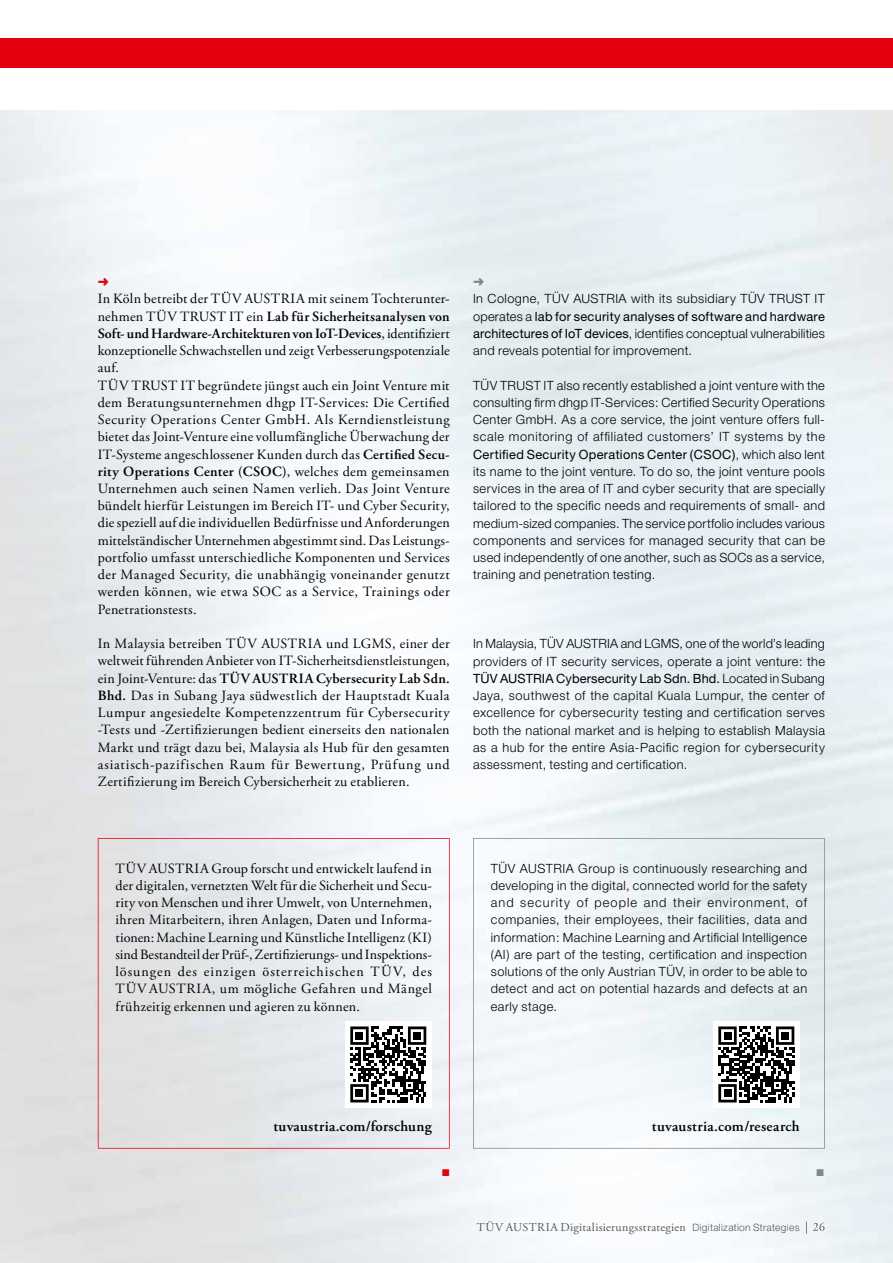
<style>
.page{position:relative;width:893px;height:1263px;background:#fff}
.page>*{position:absolute;margin:0;border:0;box-sizing:border-box;transform-origin:0 0}
.t1{font:600 15px "Adobe Garamond Pro";letter-spacing:.025em;color:#000}
.t2{font:14.1px/17.2px "Adobe Garamond Pro";letter-spacing:.02em;color:#000;text-align:justify}
.t3{font:300 12.75px/17.2px "Helvetica Neue";letter-spacing:.03em;color:#000;text-align:justify}
.t4{font:12px "Adobe Garamond Pro";letter-spacing:.03em;color:#565656}
.t5{font:9.75px "Zapf Dingbats";color:#e3000f}
.t6{font:9.75px "Zapf Dingbats";color:#878786}
.s1{font-weight:600}
.s2{font-weight:400}
.s3{font-family:"Helvetica Neue";font-weight:300;font-size:10.2px}
</style>
<div class="page">
<div style="left:0;top:38px;width:893px;height:30px;background:#e3000f"></div>
<img style="left:0;top:111px;width:893px;height:1152px">
<img style="left:806px;top:1222px;width:19px;height:12px">
<svg style="left:98px;top:838px;width:352px;height:310px;fill:#e5e8ed"></svg>
<svg style="left:473px;top:838px;width:352px;height:310px;fill:#f0f5f9"></svg>
<div style="left:345px;top:1021px;width:87px;height:87px;background:#fff"></div>
<svg style="left:350px;top:1026px;width:76px;height:76px"></svg>
<div style="left:356px;top:1032px;width:7px;height:7px;background:#000"></div>
<div style="left:413px;top:1032px;width:8px;height:7px;background:#000"></div>
<div style="left:356px;top:1089px;width:7px;height:8px;background:#000"></div>
<div style="left:713px;top:1021px;width:87px;height:87px;background:#fff"></div>
<svg style="left:718px;top:1026px;width:76px;height:76px"></svg>
<div style="left:724px;top:1032px;width:7px;height:7px;background:#000"></div>
<div style="left:781px;top:1032px;width:8px;height:7px;background:#000"></div>
<div style="left:724px;top:1089px;width:7px;height:8px;background:#000"></div>
<svg style="left:98px;top:278px;width:10px;height:8px"></svg>
<svg style="left:473px;top:278px;width:11px;height:8px"></svg>
<p class="t2" style="left:98px;top:291px;width:353px;text-align:left">In Köln betreibt der TÜV AUSTRIA mit seinem Tochterunter&shy;nehmen TÜV TRUST IT ein <span class="s1">Lab für Sicherheitsanalysen von Soft- und Hardware- Architekturen von IoT-Devices</span>, identifiziert konzeptionelle Schwachstellen und zeigt Verbesserungspotenziale auf.<br>TÜV TRUST IT begründete jüngst auch ein Joint Venture mit dem Beratungsunternehmen dhgp IT-Services: Die Certified Security Operations Center GmbH. Als Kerndienstleistung bietet das Joint-Venture eine vollumfängliche Überwachung der IT-Systeme angeschlossener Kunden durch das <span class="s1">Certified Secu&shy;rity Operations Center (CSOC)</span>, welches dem gemeinsamen Unternehmen auch seinen Namen verlieh. Das Joint Venture bündelt hierfür Leistungen im Bereich IT- und Cyber Security, die speziell auf die individuellen Bedürfnisse und Anforderungen mittelständischer Unternehmen abgestimmt sind. Das Leistungs&shy;portfolio umfasst unterschiedliche Komponenten und Services der Managed Security, die unabhängig voneinander genutzt werden können, wie etwa SOC as a Service, Trainings oder Penetrationstests.</p>
<p class="t2" style="left:98px;top:636px;width:353px">In Malaysia betreiben TÜV AUSTRIA und LGMS, einer der weltweit führenden Anbieter von IT- Sicherheitsdienstleistungen, ein Joint-Venture: das <span class="s1">TÜV AUSTRIA Cybersecurity Lab Sdn.<br>Bhd.</span> Das in Subang Jaya südwestlich der Hauptstadt Kuala Lumpur angesiedelte Kompetenzzentrum für Cybersecurity -Tests und -Zertifizierungen bedient einerseits den nationalen Markt und trägt dazu bei, Malaysia als Hub für den gesamten asiatisch- pazifischen Raum für Bewertung, Prüfung und Zertifizierung im Bereich Cybersicherheit zu etablieren.</p>
<p class="t3" style="left:473px;top:290px;width:353px">In Cologne, TÜV AUSTRIA with its subsidiary TÜV TRUST IT operates a <span class="s2">lab for security analyses of software and hardware architectures of IoT devices</span>, identifies conceptual vulnerabilities and reveals potential for improvement.</p>
<p class="t3" style="left:473px;top:376px;width:353px">TÜV TRUST IT also recently established a joint venture with the consulting firm dhgp IT-Services: Certified Security Operations Center GmbH. As a core service, the joint venture offers full&shy;scale monitoring of affiliated customers’ IT systems by the <span class="s2">Certified Security Operations Center (CSOC)</span>, which also lent its name to the joint venture. To do so, the joint venture pools services in the area of IT and cyber security that are specially tailored to the specific needs and requirements of small- and medium-sized companies. The service portfolio includes various components and services for managed security that can be used independently of one another, such as SOCs as a service, training and penetration testing.</p>
<p class="t3" style="left:473px;top:635px;width:353px">In Malaysia, TÜV AUSTRIA and LGMS, one of the world’s leading providers of IT security services, operate a joint venture: the <span class="s2">TÜV AUSTRIA Cybersecurity Lab Sdn. Bhd.</span> Located in Subang Jaya, southwest of the capital Kuala Lumpur, the center of excellence for cybersecurity testing and certification serves both the national market and is helping to establish Malaysia as a hub for the entire Asia-Pacific region for cybersecurity assessment, testing and certification.</p>
<p class="t2" style="left:116px;top:860px;width:318px">TÜV AUSTRIA Group forscht und entwickelt laufend in der digitalen, vernetzten Welt für die Sicherheit und Secu&shy;rity von Menschen und ihrer Umwelt, von Unternehmen, ihren Mitarbeitern, ihren Anlagen, Daten und Informa&shy;tionen: Machine Learning und Künstliche Intelligenz (KI) sind Bestandteil der Prüf-, Zertifizierungs- und Inspektions&shy;lösungen des einzigen österreichischen TÜV, des TÜV AUSTRIA, um mögliche Gefahren und Mängel frühzeitig erkennen und agieren zu können.</p>
<p class="t3" style="left:491px;top:859px;width:318px">TÜV AUSTRIA Group is continuously researching and developing in the digital, connected world for the safety and security of people and their environment, of companies, their employees, their facilities, data and information: Machine Learning and Artificial Intelligence (AI) are part of the testing, certification and inspection solutions of the only Austrian TÜV, in order to be able to detect and act on potential hazards and defects at an early stage.</p>
<p class="t1" style="left:273px;top:1118px;width:160px">tuvaustria.com/forschung</p>
<p class="t1" style="left:652px;top:1118px;width:149px">tuvaustria.com/research</p>
<p class="t5" style="left:442px;top:1168px;width:9px">■</p>
<p class="t6" style="left:817px;top:1168px;width:9px">■</p>
<p class="t4" style="left:477px;top:1219px;width:349px">TÜV AUSTRIA Digitalisierungsstrategien <span class="s3">Digitalization Strategies</span> | 26</p>
</div>
